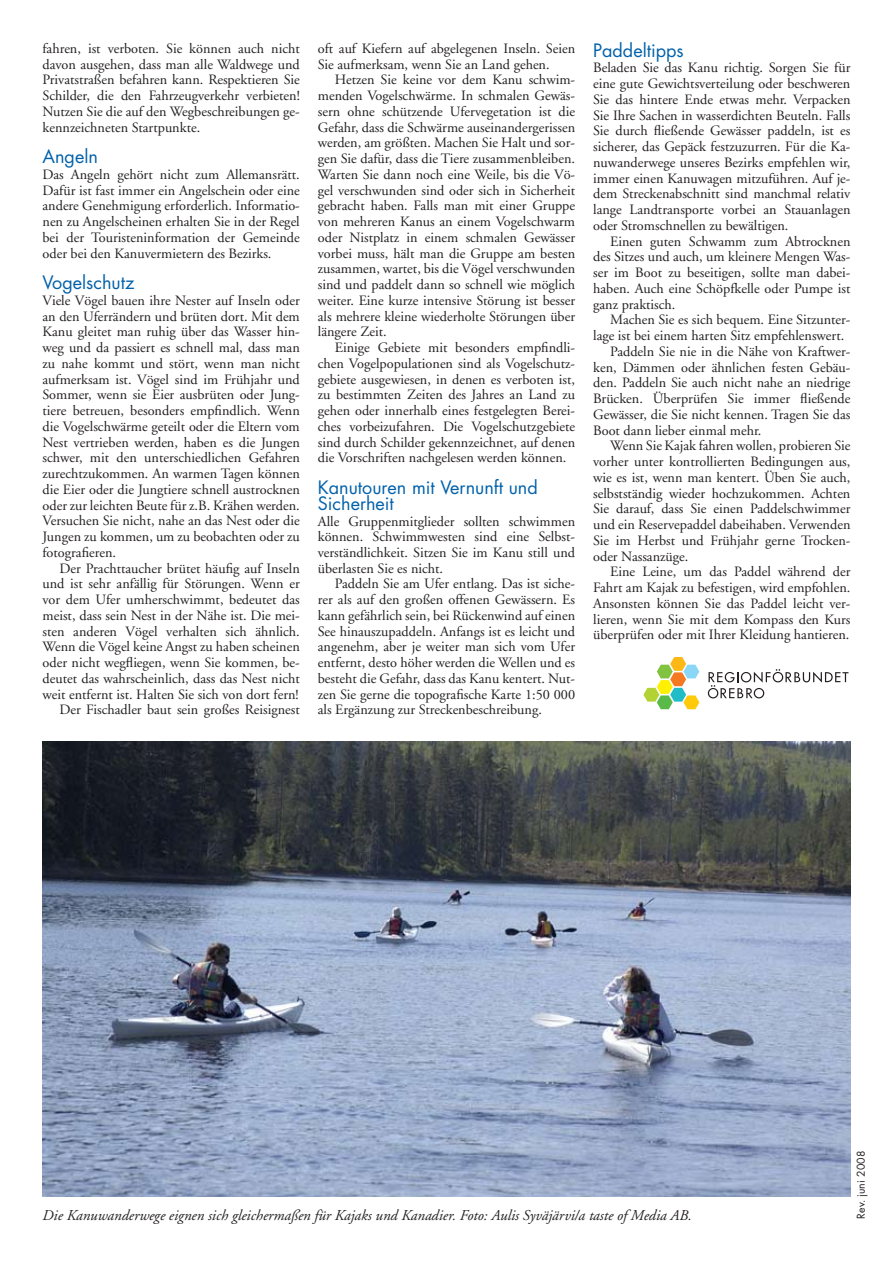
<style>
.page{position:relative;width:893px;height:1263px;background:#fff}
.page>*{position:absolute;margin:0;border:0;box-sizing:border-box;transform-origin:0 0}
.t1{font:18px/15.8px "Futura";color:#0161aa}
.t2{font:italic 15px "Adobe Garamond";color:#231f20}
.t3{font:14.25px/15.8px "Adobe Garamond";color:#231f20;text-align:justify}
.t4{font:10.5px "Futura";color:#231f20}
</style>
<div class="page">
<img style="left:43px;top:741px;width:807px;height:456px">
<svg style="left:643px;top:657px;width:56px;height:52px"></svg>
<svg style="left:708px;top:669px;width:140px;height:29px"></svg>
<p class="t3" style="left:43px;top:41px;width:259px">fahren, ist verboten. Sie können auch nicht davon ausgehen, dass man alle Waldwege und Privatstraßen befahren kann. Respektieren Sie Schilder, die den Fahrzeugverkehr verbieten!<br>Nutzen Sie die auf den Wegbeschreibungen ge&shy;kennzeichneten Startpunkte.</p>
<p class="t1" style="left:43px;top:148px;width:57px">Angeln</p>
<p class="t3" style="left:43px;top:167px;width:259px">Das Angeln gehört nicht zum Allemansrätt.<br>Dafür ist fast immer ein Angelschein oder eine andere Genehmigung erforderlich. Informatio&shy;nen zu Angelscheinen erhalten Sie in der Regel bei der Touristeninformation der Gemeinde oder bei den Kanuvermietern des Bezirks.</p>
<p class="t1" style="left:43px;top:274px;width:93px">Vogelschutz</p>
<p class="t3" style="left:43px;top:293px;width:259px">Viele Vögel bauen ihre Nester auf Inseln oder an den Uferrändern und brüten dort. Mit dem Kanu gleitet man ruhig über das Wasser hin&shy;weg und da passiert es schnell mal, dass man zu nahe kommt und stört, wenn man nicht aufmerksam ist. Vögel sind im Frühjahr und Sommer, wenn sie Eier ausbrüten oder Jung&shy;tiere betreuen, besonders empfindlich. Wenn die Vogelschwärme geteilt oder die Eltern vom Nest vertrieben werden, haben es die Jungen schwer, mit den unterschiedlichen Gefahren zurechtzukommen. An warmen Tagen können die Eier oder die Jungtiere schnell austrocknen oder zur leichten Beute für z.B. Krähen werden.<br>Versuchen Sie nicht, nahe an das Nest oder die Jungen zu kommen, um zu beobachten oder zu fotografieren.</p>
<p class="t3" style="left:43px;top:561px;width:259px;text-align:right">Der Prachttaucher brütet häufig auf Inseln und ist sehr anfällig für Störungen. Wenn er vor dem Ufer umherschwimmt, bedeutet das meist, dass sein Nest in der Nähe ist. Die mei&shy;sten anderen Vögel verhalten sich ähnlich.<br>Wenn die Vögel keine Angst zu haben scheinen oder nicht wegfliegen, wenn Sie kommen, be&shy;deutet das wahrscheinlich, dass das Nest nicht weit entfernt ist. Halten Sie sich von dort fern!<br>Der Fischadler baut sein großes Reisignest</p>
<p class="t3" style="left:318px;top:41px;width:259px">oft auf Kiefern auf abgelegenen Inseln. Seien<br>Sie aufmerksam, wenn Sie an Land gehen.</p>
<p class="t3" style="left:318px;top:72px;width:259px;text-indent:17px">Hetzen Sie keine vor dem Kanu schwim&shy;menden Vogelschwärme. In schmalen Gewäs&shy;sern ohne schützende Ufervegetation ist die Gefahr, dass die Schwärme auseinandergerissen werden, am größten. Machen Sie Halt und sor&shy;gen Sie dafür, dass die Tiere zusammenbleiben.<br>Warten Sie dann noch eine Weile, bis die Vö&shy;gel verschwunden sind oder sich in Sicherheit gebracht haben. Falls man mit einer Gruppe von mehreren Kanus an einem Vogelschwarm oder Nistplatz in einem schmalen Gewässer vorbei muss, hält man die Gruppe am besten zusammen, wartet, bis die Vögel verschwunden sind und paddelt dann so schnell wie möglich weiter. Eine kurze intensive Störung ist besser als mehrere kleine wiederholte Störungen über längere Zeit.</p>
<p class="t3" style="left:318px;top:340px;width:259px;text-indent:17px">Einige Gebiete mit besonders empfindli&shy;chen Vogelpopulationen sind als Vogelschutz&shy;gebiete ausgewiesen, in denen es verboten ist, zu bestimmten Zeiten des Jahres an Land zu gehen oder innerhalb eines festgelegten Berei&shy;ches vorbeizufahren. Die Vogelschutzgebiete sind durch Schilder gekennzeichnet, auf denen die Vorschriften nachgelesen werden können.</p>
<p class="t1" style="left:318px;top:479px;width:222px">Kanutouren mit Vernunft und<br>Sicherheit</p>
<p class="t3" style="left:318px;top:513px;width:259px">Alle Gruppenmitglieder sollten schwimmen können. Schwimmwesten sind eine Selbst&shy;verständlichkeit. Sitzen Sie im Kanu still und überlasten Sie es nicht.</p>
<p class="t3" style="left:318px;top:576px;width:259px;text-indent:17px">Paddeln Sie am Ufer entlang. Das ist siche&shy;rer als auf den großen offenen Gewässern. Es kann gefährlich sein, bei Rückenwind auf einen See hinauszupaddeln. Anfangs ist es leicht und angenehm, aber je weiter man sich vom Ufer entfernt, desto höher werden die Wellen und es besteht die Gefahr, dass das Kanu kentert. Nut&shy;zen Sie gerne die topografische Karte 1:50 000 als Ergänzung zur Streckenbeschreibung.</p>
<p class="t1" style="left:593px;top:42px;width:92px">Paddeltipps</p>
<p class="t3" style="left:593px;top:60px;width:259px">Beladen Sie das Kanu richtig. Sorgen Sie für eine gute Gewichtsverteilung oder beschweren Sie das hintere Ende etwas mehr. Verpacken Sie Ihre Sachen in wasserdichten Beuteln. Falls Sie durch fließende Gewässer paddeln, ist es sicherer, das Gepäck festzuzurren. Für die Ka&shy;nuwanderwege unseres Bezirks empfehlen wir, immer einen Kanuwagen mitzuführen. Auf je&shy;dem Streckenabschnitt sind manchmal relativ lange Landtransporte vorbei an Stauanlagen oder Stromschnellen zu bewältigen.</p>
<p class="t3" style="left:593px;top:234px;width:259px;text-indent:17px">Einen guten Schwamm zum Abtrocknen des Sitzes und auch, um kleinere Mengen Was&shy;ser im Boot zu beseitigen, sollte man dabei&shy;haben. Auch eine Schöpfkelle oder Pumpe ist ganz praktisch.</p>
<p class="t3" style="left:610px;top:312px;width:242px">Machen Sie es sich bequem. Eine Sitzunter-</p>
<p class="t3" style="left:593px;top:328px;width:253px">lage ist bei einem harten Sitz empfehlenswert.</p>
<p class="t3" style="left:610px;top:344px;width:242px">Paddeln Sie nie in die Nähe von Kraftwer-</p>
<p class="t3" style="left:593px;top:360px;width:259px">ken, Dämmen oder ähnlichen festen Gebäu-</p>
<p class="t3" style="left:593px;top:375px;width:259px">den. Paddeln Sie auch nicht nahe an niedrige</p>
<p class="t3" style="left:593px;top:391px;width:259px">Brücken. Überprüfen Sie immer fließende</p>
<p class="t3" style="left:593px;top:407px;width:259px">Gewässer, die Sie nicht kennen. Tragen Sie das</p>
<p class="t3" style="left:593px;top:423px;width:170px">Boot dann lieber einmal mehr.</p>
<p class="t3" style="left:610px;top:438px;width:242px">Wenn Sie Kajak fahren wollen, probieren Sie</p>
<p class="t3" style="left:593px;top:454px;width:259px">vorher unter kontrollierten Bedingungen aus,</p>
<p class="t3" style="left:593px;top:470px;width:259px">wie es ist, wenn man kentert. Üben Sie auch,</p>
<p class="t3" style="left:593px;top:485px;width:259px">selbstständig wieder hochzukommen. Achten</p>
<p class="t3" style="left:593px;top:501px;width:259px">Sie darauf, dass Sie einen Paddelschwimmer</p>
<p class="t3" style="left:593px;top:517px;width:259px">und ein Reservepaddel dabeihaben. Verwenden</p>
<p class="t3" style="left:593px;top:533px;width:259px">Sie im Herbst und Frühjahr gerne Trocken-</p>
<p class="t3" style="left:593px;top:548px;width:97px">oder Nassanzüge.</p>
<p class="t3" style="left:610px;top:564px;width:242px">Eine Leine, um das Paddel während der</p>
<p class="t3" style="left:593px;top:580px;width:259px">Fahrt am Kajak zu befestigen, wird empfohlen.</p>
<p class="t3" style="left:593px;top:596px;width:259px">Ansonsten können Sie das Paddel leicht ver-</p>
<p class="t3" style="left:593px;top:611px;width:259px">lieren, wenn Sie mit dem Kompass den Kurs</p>
<p class="t3" style="left:593px;top:627px;width:258px">überprüfen oder mit Ihrer Kleidung hantieren.</p>
<p class="t2" style="left:43px;top:1207px;width:651px">Die Kanuwanderwege eignen sich gleichermaßen für Kajaks und Kanadier. Foto: Aulis Syväjärvi/a taste of Media AB.</p>
<p class="t4" style="left:854px;top:1218px;width:69px;rotate:-90deg">Rev. juni 2008</p>
</div>
